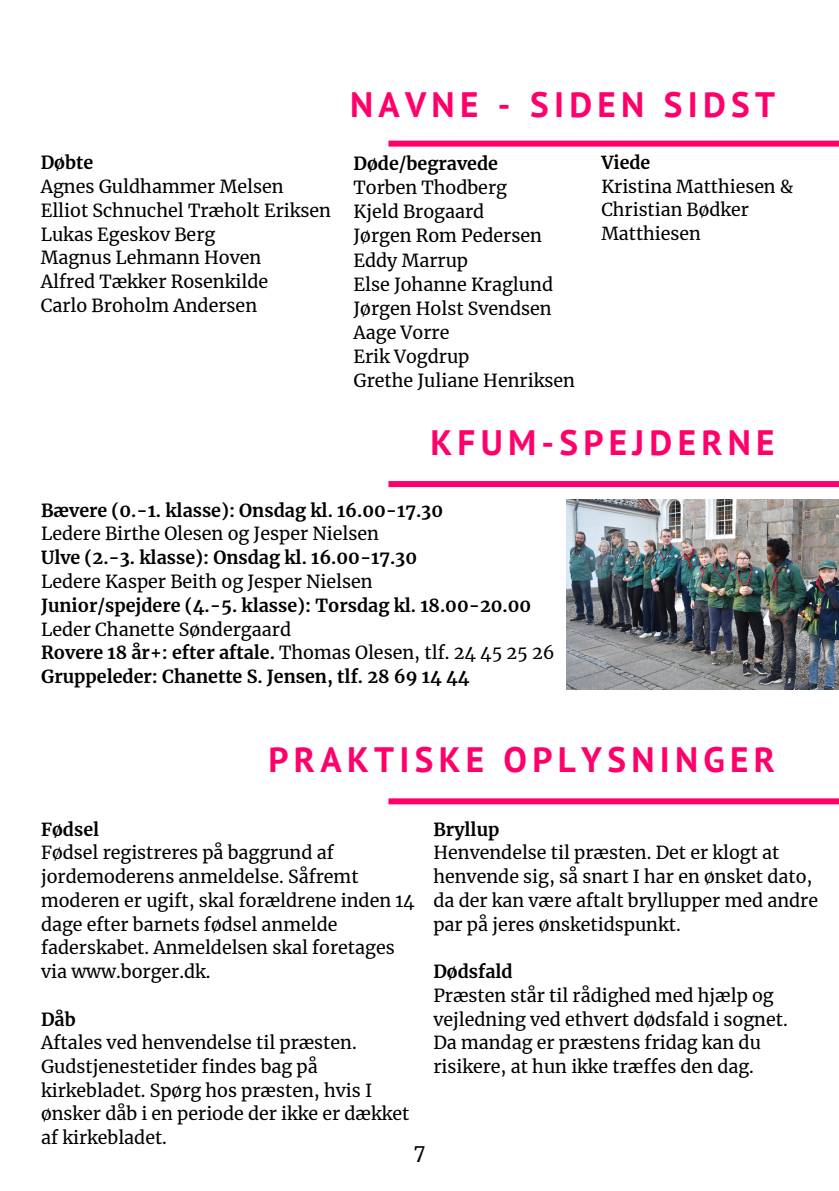
<style>
.page{position:relative;width:839px;height:1191px;background:#fff}
.page>*{position:absolute;margin:0;border:0;box-sizing:border-box;transform-origin:0 0}
.t1{font:700 35.2px "PT Sans";letter-spacing:.15em;color:#ff006b}
.t2{font:20px "Merriweather";color:#000}
.t3{font:17.8px/23.8px "Merriweather";color:#000}
.t4{font:700 17.8px "Merriweather";color:#000}
.s1{font-weight:700}
</style>
<div class="page">
<div style="left:388px;top:141px;width:450px;height:6px;background:#ff006b"></div>
<div style="left:388px;top:481px;width:450px;height:6px;background:#ff006b"></div>
<img style="left:566px;top:499px;width:272px;height:190px">
<div style="left:388px;top:798px;width:450px;height:6px;background:#ff006b"></div>
<p class="t4" style="left:41px;top:152px;width:54px">Døbte</p>
<p class="t3" style="left:41px;top:175px;width:244px">Agnes Guldhammer Melsen</p>
<p class="t3" style="left:41px;top:198px;width:292px">Elliot Schnuchel Træholt Eriksen</p>
<p class="t3" style="left:41px;top:222px;width:176px">Lukas Egeskov Berg</p>
<p class="t3" style="left:41px;top:246px;width:222px">Magnus Lehmann Hoven</p>
<p class="t3" style="left:41px;top:270px;width:229px">Alfred Tækker Rosenkilde</p>
<p class="t3" style="left:41px;top:294px;width:218px">Carlo Broholm Andersen</p>
<p class="t1" style="left:350px;top:81px;width:426px">NAVNE - SIDEN SIDST</p>
<p class="t4" style="left:353px;top:153px;width:146px">Døde/begravede</p>
<p class="t3" style="left:353px;top:176px;width:155px">Torben Thodberg</p>
<p class="t3" style="left:353px;top:200px;width:132px">Kjeld Brogaard</p>
<p class="t3" style="left:353px;top:224px;width:190px">Jørgen Rom Pedersen</p>
<p class="t3" style="left:353px;top:248px;width:116px">Eddy Marrup</p>
<p class="t3" style="left:353px;top:272px;width:201px">Else Johanne Kraglund</p>
<p class="t3" style="left:353px;top:297px;width:200px">Jørgen Holst Svendsen</p>
<p class="t3" style="left:353px;top:321px;width:97px">Aage Vorre</p>
<p class="t3" style="left:353px;top:345px;width:117px">Erik Vogdrup</p>
<p class="t3" style="left:353px;top:369px;width:223px">Grethe Juliane Henriksen</p>
<p class="t4" style="left:601px;top:152px;width:50px">Viede</p>
<p class="t3" style="left:601px;top:174px;width:193px">Kristina Matthiesen &amp;</p>
<p class="t3" style="left:601px;top:198px;width:149px">Christian Bødker<br>Matthiesen</p>
<p class="t1" style="left:430px;top:419px;width:346px">KFUM-SPEJDERNE</p>
<p class="t4" style="left:41px;top:499px;width:403px">Bævere (0.-1. klasse): Onsdag kl. 16.00-17.30</p>
<p class="t3" style="left:41px;top:522px;width:339px">Ledere Birthe Olesen og Jesper Nielsen</p>
<p class="t4" style="left:41px;top:547px;width:377px">Ulve (2.-3. klasse): Onsdag kl. 16.00-17.30</p>
<p class="t3" style="left:41px;top:570px;width:333px">Ledere Kasper Beith og Jesper Nielsen</p>
<p class="t4" style="left:41px;top:594px;width:491px">Junior/spejdere (4.-5. klasse): Torsdag kl. 18.00-20.00</p>
<p class="t3" style="left:41px;top:617px;width:251px">Leder Chanette Søndergaard</p>
<p class="t3" style="left:41px;top:641px;width:515px"><span class="s1">Rovere 18 år+: efter aftale.</span> Thomas Olesen, tlf. 24 45 25 26</p>
<p class="t4" style="left:41px;top:666px;width:430px">Gruppeleder: Chanette S. Jensen, tlf. 28 69 14 44</p>
<p class="t1" style="left:268px;top:736px;width:508px">PRAKTISKE OPLYSNINGER</p>
<p class="t4" style="left:41px;top:818px;width:60px">Fødsel</p>
<p class="t3" style="left:41px;top:841px;width:375px">Fødsel registreres på baggrund af jordemoderens anmeldelse. Såfremt moderen er ugift, skal forældrene inden 14 dage efter barnets fødsel anmelde faderskabet. Anmeldelsen skal foretages via www.borger.dk.</p>
<p class="t4" style="left:41px;top:1008px;width:36px">Dåb</p>
<p class="t3" style="left:41px;top:1031px;width:370px">Aftales ved henvendelse til præsten.<br>Gudstjenestetider findes bag på kirkebladet. Spørg hos præsten, hvis I ønsker dåb i en periode der ikke er dækket af kirkebladet.</p>
<p class="t2" style="left:414px;top:1139px;width:13px">7</p>
<p class="t4" style="left:433px;top:818px;width:67px">Bryllup</p>
<p class="t3" style="left:433px;top:841px;width:386px">Henvendelse til præsten. Det er klogt at henvende sig, så snart I har en ønsket dato, da der kan være aftalt bryllupper med andre par på jeres ønsketidspunkt.</p>
<p class="t4" style="left:433px;top:961px;width:81px">Dødsfald</p>
<p class="t3" style="left:433px;top:984px;width:356px">Præsten står til rådighed med hjælp og vejledning ved ethvert dødsfald i sognet.</p>
<p class="t3" style="left:433px;top:1031px;width:329px">Da mandag er præstens fridag kan du risikere, at hun ikke træffes den dag.</p>
</div>
